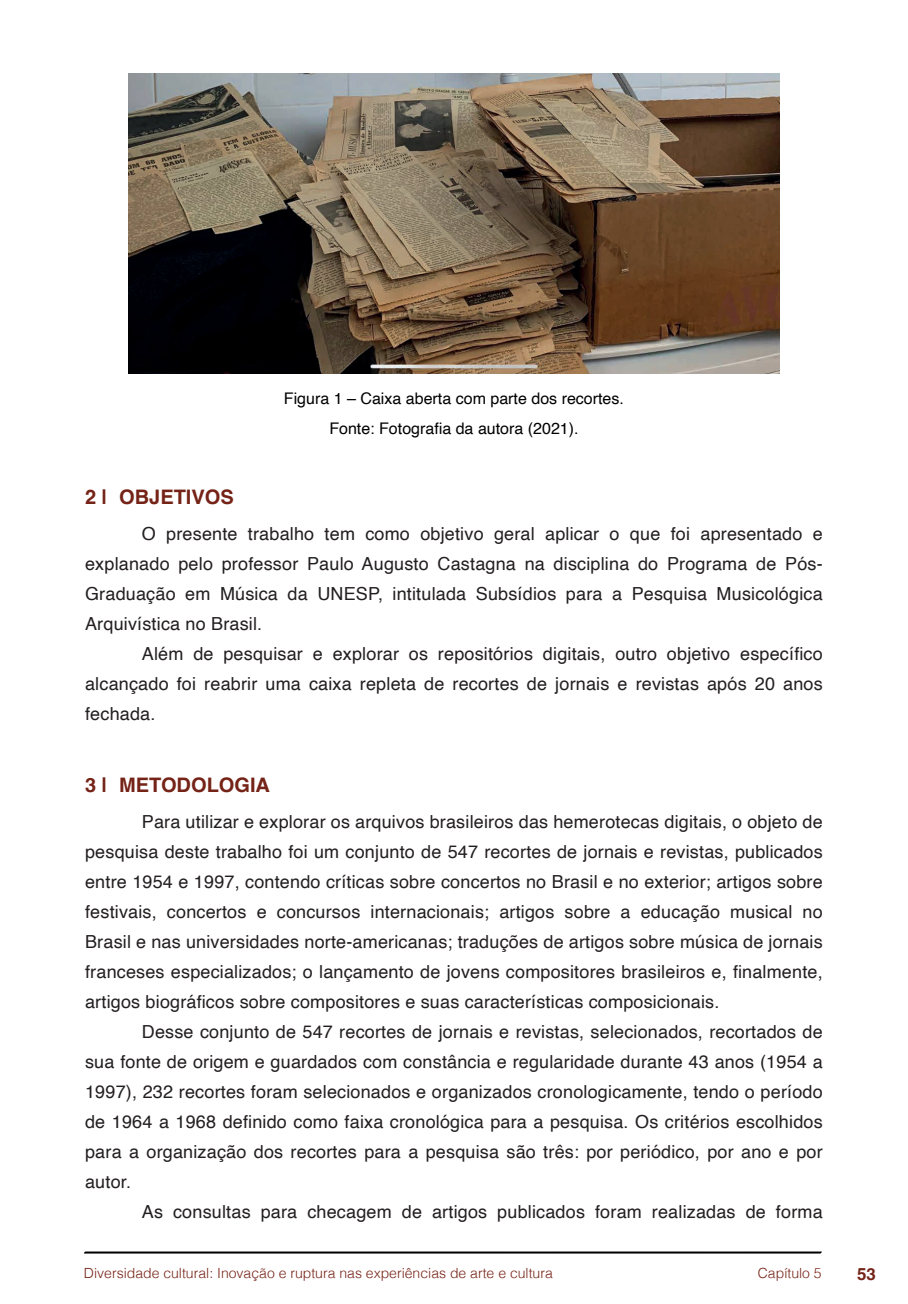
<style>
.page{position:relative;width:908px;height:1304px;background:#fff}
.page>*{position:absolute;margin:0;border:0;box-sizing:border-box;transform-origin:0 0}
.t1{font:700 20px "Helvetica";color:#752317}
.t2{font:18px/30px "Helvetica";letter-spacing:.01em;color:#231f20;text-align:justify}
.t3{font:700 16.8px "Helvetica";color:#752317}
.t4{font:16px/30.6px "Helvetica";color:#000;text-align:center}
.t5{font:300 14px "Helvetica";color:#752317}
</style>
<div class="page">
<svg style="left:84px;top:1251px;width:737px;height:3px;background:#515151"></svg>
<img style="left:129px;top:74px;width:650px;height:299px">
<p class="t4" style="left:284px;top:383px;width:341px">Figura 1 – Caixa aberta com parte dos recortes.<br>Fonte: Fotografia da autora (2021).</p>
<p class="t1" style="left:85px;top:485px;width:150px">2 | OBJETIVOS</p>
<p class="t2" style="left:85px;top:519px;width:738px;text-indent:57px">O presente trabalho tem como objetivo geral aplicar o que foi apresentado e explanado pelo professor Paulo Augusto Castagna na disciplina do Programa de Pós-Graduação em Música da UNESP, intitulada Subsídios para a Pesquisa Musicológica Arquivística no Brasil.</p>
<p class="t2" style="left:85px;top:639px;width:738px;text-indent:57px">Além de pesquisar e explorar os repositórios digitais, outro objetivo específico alcançado foi reabrir uma caixa repleta de recortes de jornais e revistas após 20 anos fechada.</p>
<p class="t1" style="left:85px;top:773px;width:186px">3 | METODOLOGIA</p>
<p class="t2" style="left:85px;top:807px;width:738px;text-indent:57px">Para utilizar e explorar os arquivos brasileiros das hemerotecas digitais, o objeto de pesquisa deste trabalho foi um conjunto de 547 recortes de jornais e revistas, publicados entre 1954 e 1997, contendo críticas sobre concertos no Brasil e no exterior; artigos sobre festivais, concertos e concursos internacionais; artigos sobre a educação musical no Brasil e nas universidades norte-americanas; traduções de artigos sobre música de jornais franceses especializados; o lançamento de jovens compositores brasileiros e, finalmente, artigos biográficos sobre compositores e suas características composicionais.</p>
<p class="t2" style="left:85px;top:1017px;width:738px;text-indent:57px">Desse conjunto de 547 recortes de jornais e revistas, selecionados, recortados de sua fonte de origem e guardados com constância e regularidade durante 43 anos (1954 a 1997), 232 recortes foram selecionados e organizados cronologicamente, tendo o período de 1964 a 1968 definido como faixa cronológica para a pesquisa. Os critérios escolhidos para a organização dos recortes para a pesquisa são três: por periódico, por ano e por autor.</p>
<p class="t2" style="left:142px;top:1197px;width:682px">As consultas para checagem de artigos publicados foram realizadas de forma</p>
<p class="t5" style="left:84px;top:1261px;width:470px">Diversidade cultural: Inovação e ruptura nas experiências de arte e cultura</p>
<p class="t5" style="left:757px;top:1261px;width:65px">Capítulo 5</p>
<p class="t3" style="left:856px;top:1264px;width:20px">53</p>
</div>
